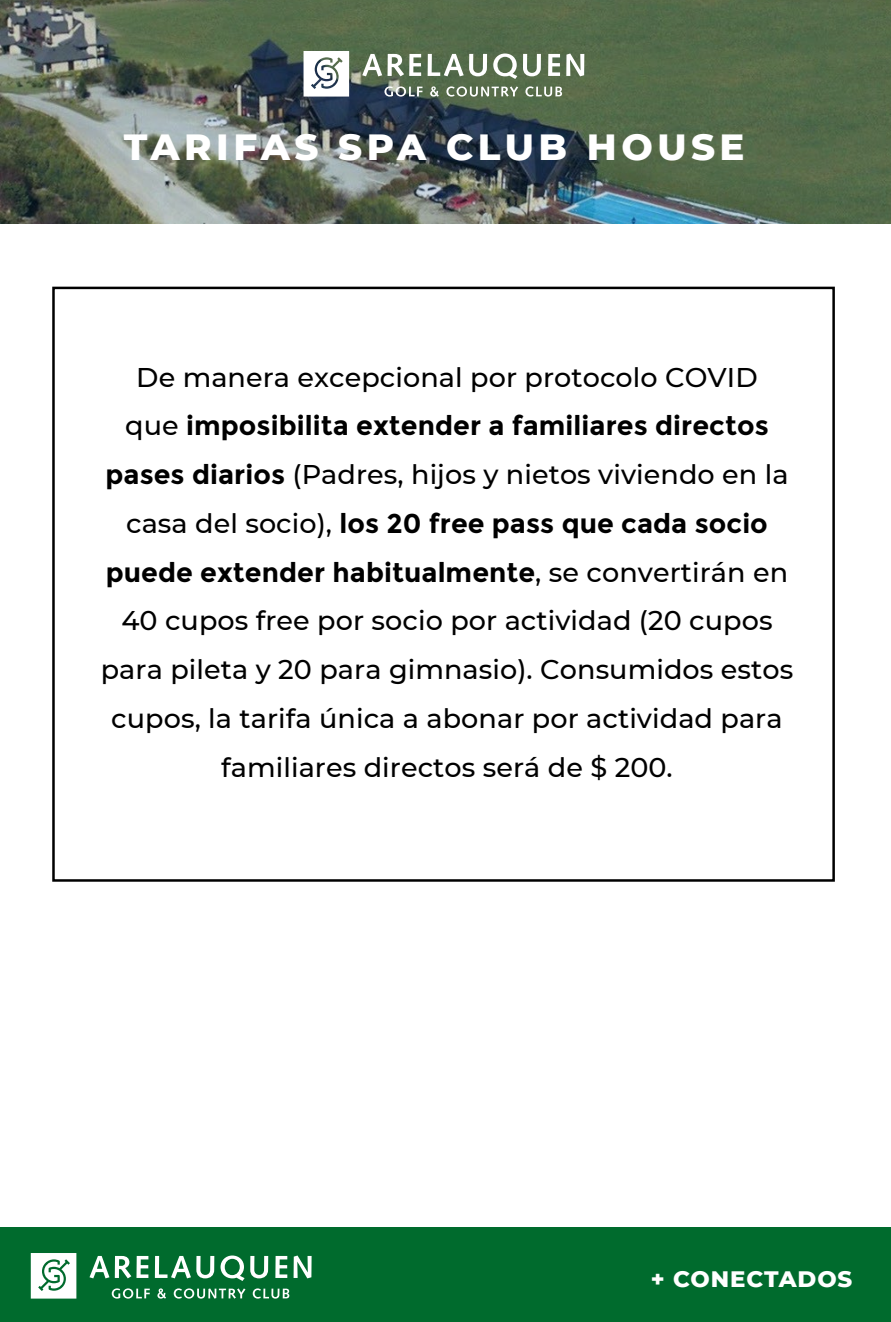
<style>
.page{position:relative;width:891px;height:1322px;background:#fff}
.page>*{position:absolute;margin:0;border:0;box-sizing:border-box;transform-origin:0 0}
.t1{font:800 37.12px "Montserrat";letter-spacing:.12em;color:#fff}
.t2{font:500 27px/48.8px "Montserrat";letter-spacing:.005em;color:#000;text-align:center}
.t3{font:800 22.88px "Montserrat";letter-spacing:.04em;color:#fff}
.s1{font-weight:700}
</style>
<div class="page">
<img style="left:0;top:0;width:890px;height:224px">
<div style="left:0;top:1227px;width:890px;height:95px;background:#006b2d"></div>
<svg style="left:30px;top:1253px;width:282px;height:46px"></svg>
<svg style="left:303px;top:51px;width:46px;height:46px"></svg>
<svg style="left:362px;top:54px;width:59px;height:22px"></svg>
<svg style="left:427px;top:54px;width:36px;height:22px"></svg>
<svg style="left:469px;top:54px;width:18px;height:22px"></svg>
<svg style="left:493px;top:53px;width:47px;height:26px"></svg>
<svg style="left:548px;top:54px;width:12px;height:22px"></svg>
<svg style="left:566px;top:53px;width:18px;height:23px"></svg>
<svg style="left:384px;top:86px;width:38px;height:11px"></svg>
<svg style="left:430px;top:86px;width:8px;height:11px"></svg>
<svg style="left:446px;top:86px;width:72px;height:11px"></svg>
<svg style="left:525px;top:86px;width:37px;height:11px"></svg>
<h1 class="t1" style="left:124px;top:119px;width:622px">TARIFAS SPA CLUB HOUSE</h1>
<p class="t2" style="left:101px;top:352px;width:693px">De manera excepcional por protocolo COVID<br>que <span class="s1">imposibilita extender a familiares directos pases diarios</span> (Padres, hijos y nietos viviendo en la casa del socio), <span class="s1">los 20 free pass que cada socio puede extender habitualmente</span>, se convertirán en 40 cupos free por socio por actividad (20 cupos para pileta y 20 para gimnasio). Consumidos estos cupos, la tarifa única a abonar por actividad para familiares directos será de $ 200.</p>
<p class="t3" style="left:650px;top:1262px;width:203px">+ CONECTADOS</p>
</div>
